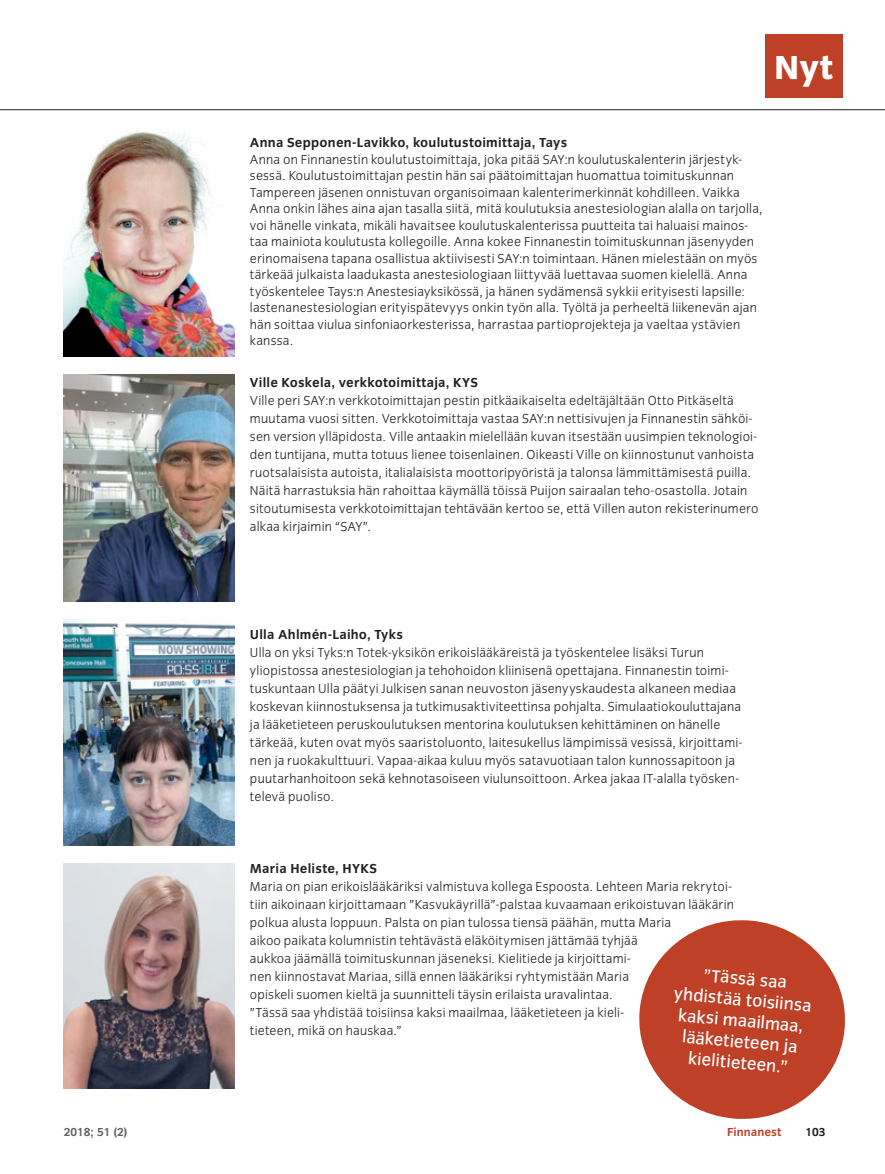
<style>
.page{position:relative;width:885px;height:1174px;background:#fff}
.page>*{position:absolute;margin:0;border:0;box-sizing:border-box;transform-origin:0 0}
.t1{font:800 34.5px "Congress Sans";color:#fff}
.t2{font:18px/21px "Congress Sans";color:#fff;text-align:center}
.t3{font:300 13.5px/18px "Congress Sans";letter-spacing:.015em;color:#231e20}
.t4{font:700 13.5px "Congress Sans";letter-spacing:.015em;color:#231e20}
.t5{font:700 12px "Congress Sans";color:#636361}
.t6{font:700 12px "Congress Sans";color:#be4026}
.t7{font:700 12px "Congress Sans";color:#231e20}
</style>
<div class="page">
<div style="left:764px;top:34px;width:78px;height:63px;background:#be4026"></div>
<hr style="left:0;top:109px;width:884px;height:1px;background:#231e20">
<img style="left:64px;top:132px;width:171px;height:225px">
<img style="left:64px;top:375px;width:171px;height:226px">
<img style="left:64px;top:619px;width:171px;height:226px">
<img style="left:64px;top:863px;width:171px;height:225px">
<svg style="left:639px;top:920px;width:206px;height:199px;fill:#be4026"></svg>
<h1 class="t1" style="left:774px;top:48px;width:60px">Nyt</h1>
<p class="t4" style="left:250px;top:135px;width:319px">Anna Sepponen-Lavikko, koulutustoimittaja, Tays</p>
<p class="t3" style="left:250px;top:151px;width:514px;line-height:16.5px">Anna on Finnanestin koulutustoimittaja, joka pitää SAY:n koulutuskalenterin järjestyk&shy;sessä. Koulutustoimittajan pestin hän sai päätoimittajan huomattua toimituskunnan Tampereen jäsenen onnistuvan organisoimaan kalenterimerkinnät kohdilleen. Vaikka Anna onkin lähes aina ajan tasalla siitä, mitä koulutuksia anestesiologian alalla on tarjolla, voi hänelle vinkata, mikäli havaitsee koulutuskalenterissa puutteita tai haluaisi mainos&shy;taa mainiota koulutusta kollegoille. Anna kokee Finnanestin toimituskunnan jäsenyyden erinomaisena tapana osallistua aktiivisesti SAY:n toimintaan. Hänen mielestään on myös tärkeää julkaista laadukasta anestesiologiaan liittyvää luettavaa suomen kielellä. Anna työskentelee Tays:n Anestesiayksikössä, ja hänen sydämensä sykkii erityisesti lapsille: lastenanestesiologian erityispätevyys onkin työn alla. Työltä ja perheeltä liikenevän ajan hän soittaa viulua sinfoniaorkesterissa, harrastaa partioprojekteja ja vaeltaa ystävien kanssa.</p>
<p class="t4" style="left:250px;top:375px;width:229px">Ville Koskela, verkkotoimittaja, KYS</p>
<p class="t3" style="left:250px;top:391px;width:510px">Ville peri SAY:n verkkotoimittajan pestin pitkäaikaiselta edeltäjältään Otto Pitkäseltä muutama vuosi sitten. Verkkotoimittaja vastaa SAY:n nettisivujen ja Finnanestin sähköi&shy;sen version ylläpidosta. Ville antaakin mielellään kuvan itsestään uusimpien teknologioi&shy;den tuntijana, mutta totuus lienee toisenlainen. Oikeasti Ville on kiinnostunut vanhoista ruotsalaisista autoista, italialaisista moottoripyöristä ja talonsa lämmittämisestä puilla.<br>Näitä harrastuksia hän rahoittaa käymällä töissä Puijon sairaalan teho-osastolla. Jotain sitoutumisesta verkkotoimittajan tehtävään kertoo se, että Villen auton rekisterinumero alkaa kirjaimin “SAY”.</p>
<p class="t4" style="left:250px;top:627px;width:155px">Ulla Ahlmén-Laiho, Tyks</p>
<p class="t3" style="left:250px;top:643px;width:494px">Ulla on yksi Tyks:n Totek-yksikön erikoislääkäreistä ja työskentelee lisäksi Turun yliopistossa anestesiologian ja tehohoidon kliinisenä opettajana. Finnanestin toimi&shy;tuskuntaan Ulla päätyi Julkisen sanan neuvoston jäsenyyskaudesta alkaneen mediaa koskevan kiinnostuksensa ja tutkimusaktiviteettinsa pohjalta. Simulaatiokouluttajana ja lääketieteen peruskoulutuksen mentorina koulutuksen kehittäminen on hänelle tärkeää, kuten ovat myös saaristoluonto, laitesukellus lämpimissä vesissä, kirjoittami&shy;nen ja ruokakulttuuri. Vapaa-aikaa kuluu myös satavuotiaan talon kunnossapitoon ja puutarhanhoitoon sekä kehnotasoiseen viulunsoittoon. Arkea jakaa IT-alalla työsken&shy;televä puoliso.</p>
<p class="t4" style="left:250px;top:861px;width:128px">Maria Heliste, HYKS</p>
<p class="t3" style="left:250px;top:877px;width:485px">Maria on pian erikoislääkäriksi valmistuva kollega Espoosta. Lehteen Maria rekrytoi&shy;tiin aikoinaan kirjoittamaan ”Kasvukäyrillä”-palstaa kuvaamaan erikoistuvan lääkärin polkua alusta loppuun. Palsta on pian tulossa tiensä päähän, mutta Maria<br>aikoo paikata kolumnistin tehtävästä eläköitymisen jättämää tyhjää<br>aukkoa jäämällä toimituskunnan jäseneksi. Kielitiede ja kirjoittami-<br>nen kiinnostavat Mariaa, sillä ennen lääkäriksi ryhtymistään Maria<br>opiskeli suomen kieltä ja suunnitteli täysin erilaista uravalintaa.<br>”Tässä saa yhdistää toisiinsa kaksi maailmaa, lääketieteen ja kieli-<br>tieteen, mikä on hauskaa.”</p>
<h2 class="t2" style="left:676px;top:962px;width:139px;rotate:5deg">”Tässä saa yhdistää toisiinsa kaksi maailmaa, lääketieteen ja kielitieteen.”</h2>
<p class="t5" style="left:64px;top:1125px;width:65px">2018; 51 (2)</p>
<p class="t6" style="left:727px;top:1125px;width:56px">Finnanest</p>
<p class="t7" style="left:805px;top:1125px;width:22px">103</p>
</div>
